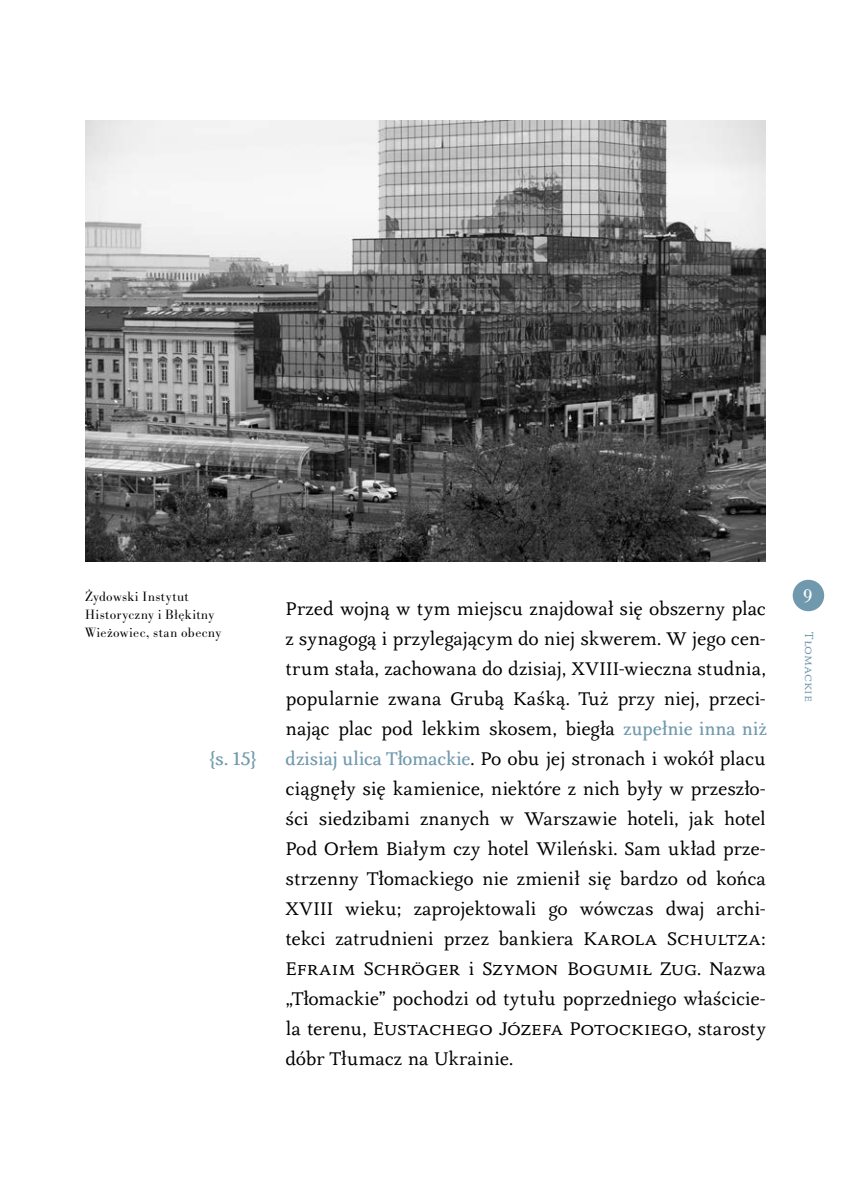
<style>
.page{position:relative;width:851px;height:1191px;background:#fff}
.page>*{position:absolute;margin:0;border:0;box-sizing:border-box;transform-origin:0 0}
.t1{font:22px/30px "Fiesole Text";letter-spacing:-.01em;color:#000;text-align:justify}
.t2{font:700 22px "Fiesole Text";color:#7199ad}
.t3{font:20px "Bodoni";color:#fff;scale:.95 1}
.t4{font:300 14px/18px "Bodoni Ant";letter-spacing:.03em;color:#000}
.t5{font:14px "Fiesole Text";color:#7199ad}
.s1{font-weight:700;color:#7199ad}
</style>
<div class="page">
<img style="left:86px;top:120px;width:679px;height:442px">
<div style="left:792px;top:580px;width:32px;height:31px;background:#7199ad;border-radius:50%"></div>
<p class="t4" style="left:85px;top:588px;width:138px">Żydowski Instytut<br>Historyczny i Błękitny<br>Wieżowiec, stan obecny</p>
<p class="t2" style="left:209px;top:748px;width:50px">{s. 15}</p>
<p class="t1" style="left:285px;top:594px;width:482px">Przed wojną w tym miejscu znajdował się obszerny plac z synagogą i przylegającym do niej skwerem. W jego cen&shy;trum stała, zachowana do dzisiaj, XVIII-wieczna studnia, popularnie zwana Grubą Kaśką. Tuż przy niej, przeci&shy;nając plac pod lekkim skosem, biegła <span class="s1">zupełnie inna niż dzisiaj ulica Tłomackie</span>. Po obu jej stronach i wokół placu ciągnęły się kamienice, niektóre z nich były w przeszło&shy;ści siedzibami znanych w Warszawie hoteli, jak hotel Pod Orłem Białym czy hotel Wileński. Sam układ prze&shy;strzenny Tłomackiego nie zmienił się bardzo od końca XVIII wieku; zaprojektowali go wówczas dwaj archi&shy;tekci zatrudnieni przez bankiera Karola Schultza:<br>Efraim Schröger i Szymon Bogumił Zug. Nazwa „Tłomackie” pochodzi od tytułu poprzedniego właścicie&shy;la terenu, Eustachego Józefa Potockiego, starosty dóbr Tłumacz na Ukrainie.</p>
<p class="t3" style="left:802px;top:584px;width:11px">9</p>
<p class="t5" style="left:815px;top:632px;width:71px;rotate:90deg">Tłomackie</p>
</div>
